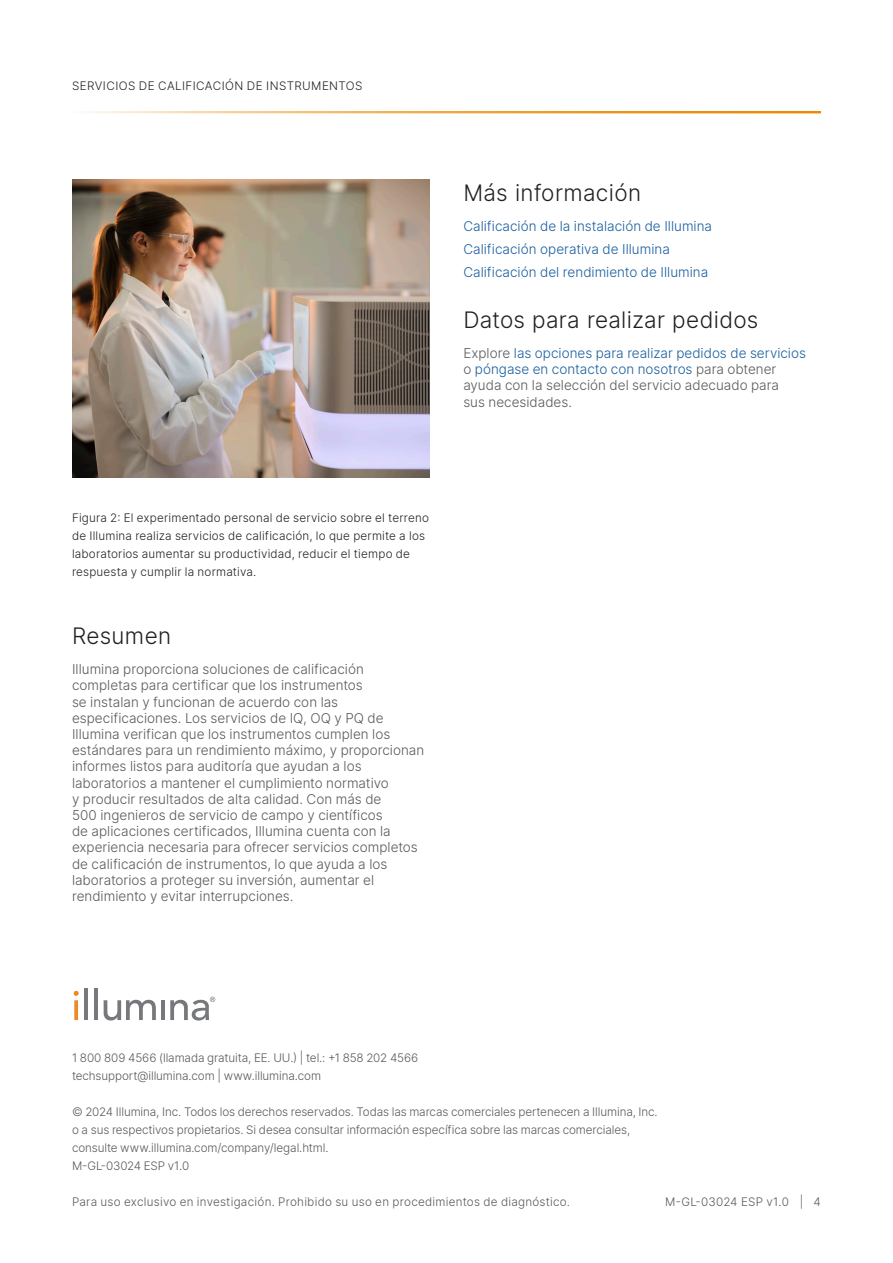
<style>
.page{position:relative;width:893px;height:1263px;background:#fff}
.page>*{position:absolute;margin:0;border:0;box-sizing:border-box;transform-origin:0 0}
.A-Head{font:300 22.5px "Inter";letter-spacing:.015em;color:#231f20}
.Body_Copy{font:300 13.5px/16.2px "Inter";color:#57585a}
.Body_Copy-2{font:300 13.5px "Inter";color:#175d9e}
.t1{font:300 11.7px/18px "Inter";letter-spacing:-.005em;color:#57585a}
.t2{font:300 11.7px/18px "Inter";letter-spacing:.02em;color:#231f20}
.t3{font:300 11.7px "Inter";letter-spacing:.02em;color:#57585a}
.t4{font:300 11.7px "Inter";letter-spacing:.015em;color:#57585a}
.s1{color:#175d9e}
</style>
<div class="page">
<svg style="left:74px;top:1000px;width:4px;height:20px"></svg>
<hr style="left:84px;top:988px;width:4px;height:32px;background:#77787c">
<hr style="left:95px;top:988px;width:3px;height:32px;background:#77787c">
<svg style="left:104px;top:1000px;width:52px;height:21px"></svg>
<hr style="left:161px;top:1000px;width:4px;height:20px;background:#77787c">
<svg style="left:74px;top:991px;width:5px;height:5px"></svg>
<svg style="left:170px;top:997px;width:45px;height:23px"></svg>
<hr style="left:72px;top:111px;width:749px;height:2px;background:#ed8b00">
<img style="left:72px;top:179px;width:358px;height:298px">
<p class="t2" style="left:72px;top:77px;width:292px">SERVICIOS DE CALIFICACIÓN DE INSTRUMENTOS</p>
<p class="A-Head" style="left:463px;top:177px;width:179px">Más información</p>
<p class="Body_Copy-2" style="left:463px;top:216px;width:250px">Calificación de la instalación de Illumina</p>
<p class="Body_Copy-2" style="left:463px;top:239px;width:208px">Calificación operativa de Illumina</p>
<p class="Body_Copy-2" style="left:463px;top:262px;width:246px">Calificación del rendimiento de Illumina</p>
<p class="A-Head" style="left:463px;top:304px;width:297px">Datos para realizar pedidos</p>
<p class="Body_Copy" style="left:463px;top:345px;width:344px">Explore <span class="s1">las opciones para realizar pedidos de servicios </span>o <span class="s1">póngase en contacto con nosotros</span> para obtener ayuda con la selección del servicio adecuado para<br>sus necesidades.</p>
<p class="t2" style="left:72px;top:509px;width:358px">Figura 2: El experimentado personal de servicio sobre el terreno de Illumina realiza servicios de calificación, lo que permite a los laboratorios aumentar su productividad, reducir el tiempo de respuesta y cumplir la normativa.</p>
<p class="A-Head" style="left:72px;top:620px;width:101px">Resumen</p>
<p class="Body_Copy" style="left:72px;top:661px;width:354px">Illumina proporciona soluciones de calificación completas para certificar que los instrumentos<br>se instalan y funcionan de acuerdo con las especificaciones. Los servicios de IQ, OQ y PQ de Illumina verifican que los instrumentos cumplen los estándares para un rendimiento máximo, y proporcionan informes listos para auditoría que ayudan a los laboratorios a mantener el cumplimiento normativo<br>y producir resultados de alta calidad. Con más de<br>500 ingenieros de servicio de campo y científicos<br>de aplicaciones certificados, Illumina cuenta con la experiencia necesaria para ofrecer servicios completos de calificación de instrumentos, lo que ayuda a los laboratorios a proteger su inversión, aumentar el rendimiento y evitar interrupciones.</p>
<p class="t1" style="left:72px;top:1049px;width:348px">1 800 809 4566 (llamada gratuita, EE. UU.) | tel.: +1 858 202 4566 techsupport@illumina.com | www.illumina.com</p>
<p class="t1" style="left:72px;top:1103px;width:587px">© 2024 Illumina, Inc. Todos los derechos reservados. Todas las marcas comerciales pertenecen a Illumina, Inc. o a sus respectivos propietarios. Si desea consultar información específica sobre las marcas comerciales, consulte www.illumina.com/company/legal.html.<br>M-GL-03024 ESP v1.0</p>
<p class="t3" style="left:72px;top:1193px;width:499px">Para uso exclusivo en investigación. Prohibido su uso en procedimientos de diagnóstico.</p>
<p class="t4" style="left:665px;top:1193px;width:157px">M-GL-03024 ESP v1.0 | 4</p>
</div>
